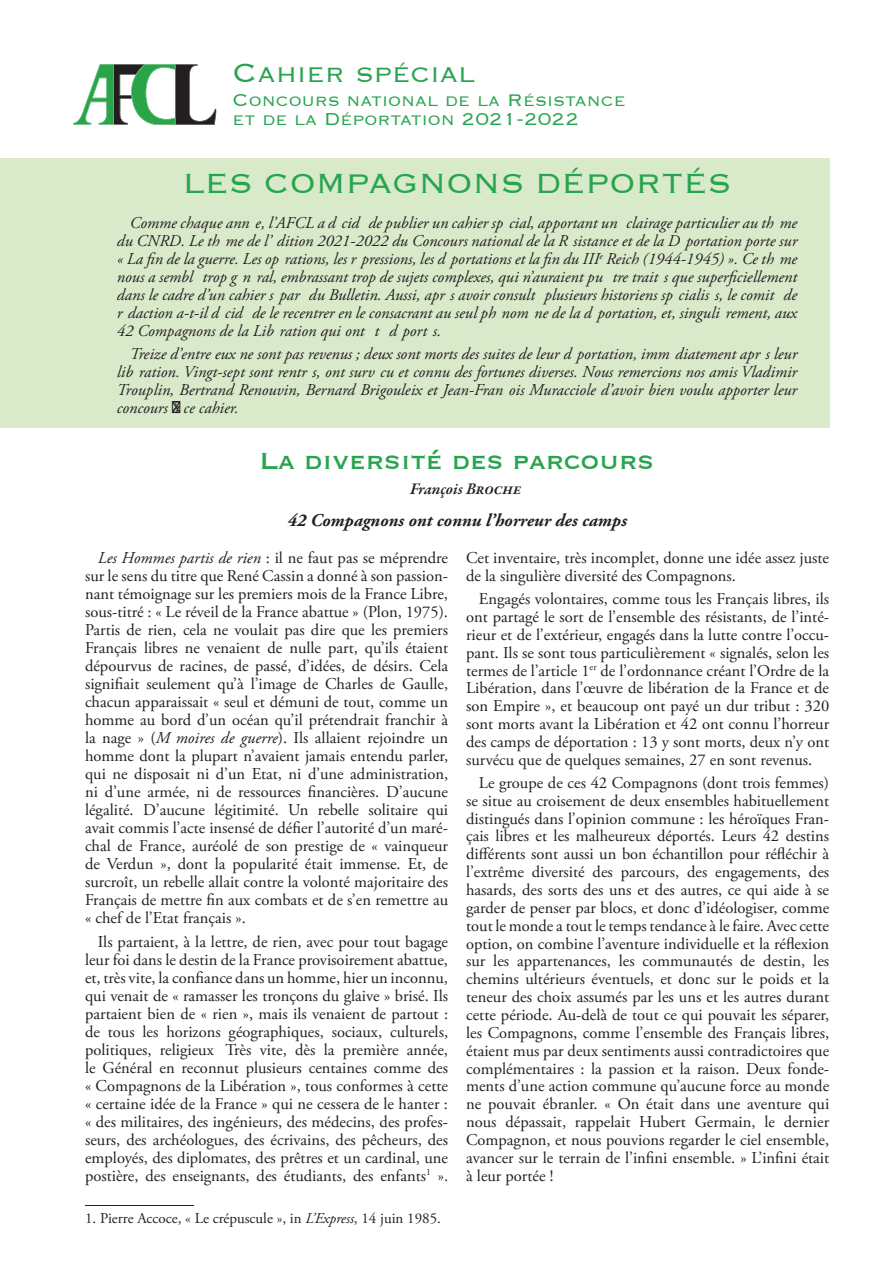
<style>
.page{position:relative;width:893px;height:1263px;background:#fff}
.page>*{position:absolute;margin:0;border:0;box-sizing:border-box;transform-origin:0 0}
.t1{font:300 36px "Copperplate";color:#28a450}
.t2{font:30px "Copperplate";color:#28a450}
.t3{font:27.6px "Copperplate Light SC800";color:#28a450}
.t4{font:18px/19.5px "Copperplate Light SC800";color:#28a450}
.t5{font:italic 700 18px "Adobe Garamond Pro";color:#231f20}
.t6{font:16.5px/18px "Adobe Garamond Pro";color:#231f20;text-align:justify}
.t7{font:italic 16.5px/18px "Adobe Garamond Pro";color:#231f20;text-align:justify}
.t8{font:italic 600 16.5px "Garamond Premr Pro";letter-spacing:-.01em;color:#231f20}
.t9{font:15px "Adobe Garamond Pro";color:#231f20}
.s1{font-size:34.5px}
.s2{font-size:22.5px}
.s3{font-style:italic}
</style>
<div class="page">
<div style="left:0;top:158px;width:829px;height:270px;background:#d9eaca"></div>
<svg style="left:73px;top:64px;width:143px;height:61px"></svg>
<hr style="left:85px;top:1205px;width:108px;height:1px;background:#231f20">
<h3 class="t3" style="left:232px;top:57px;width:244px"><span class="s1">C</span>AHIER SPÉCIAL</h3>
<p class="t4" style="left:232px;top:90px;width:395px"><span class="s2">C</span>ONCOURS NATIONAL DE LA <span class="s2">R</span>ÉSISTANCE<br>ET DE LA <span class="s2">D</span>ÉPORTATION <span class="s2">2021-2022</span></p>
<h1 class="t1" style="left:183px;top:160px;width:550px">LES COMPAGNONS DÉPORTÉS</h1>
<p class="t7" style="left:117px;top:214px;width:682px;text-indent:13px">Comme chaque année, l’AFCL a décidé de publier un cahier spécial, apportant un éclairage particulier au thème du CNRD. Le thème de l’édition 2021-2022 du Concours national de la Résistance et de la Déportation porte sur « La fin de la guerre. Les opérations, les répressions, les déportations et la fin du III<sup>e</sup> Reich (1944-1945) ». Ce thème nous a semblé trop général, embrassant trop de sujets complexes, qui n’auraient pu être traités que superficiellement dans le cadre d’un cahier séparé du Bulletin. Aussi, après avoir consulté plusieurs historiens spécialisés, le comité de rédaction a-t-il décidé de le recentrer en le consacrant au seul phénomène de la déportation, et, singulièrement, aux 42 Compagnons de la Libération qui ont été déportés.</p>
<p class="t7" style="left:117px;top:345px;width:682px;text-indent:13px">Treize d’entre eux ne sont pas revenus ; deux sont morts des suites de leur déportation, immédiatement après leur libération. Vingt-sept sont rentrés, ont survécu et connu des fortunes diverses. Nous remercions nos amis Vladimir Trouplin, Bertrand Renouvin, Bernard Brigouleix et Jean-François Muracciole d’avoir bien voulu apporter leur concours à ce cahier.</p>
<h2 class="t2" style="left:260px;top:442px;width:396px">La diversité des parcours</h2>
<p class="t8" style="left:410px;top:479px;width:113px">François Broche</p>
<p class="t5" style="left:287px;top:510px;width:341px">42 Compagnons ont connu l’horreur des camps</p>
<p class="t6" style="left:85px;top:550px;width:365px;text-indent:13px"><span class="s3">Les Hommes partis de rien</span> : il ne faut pas se méprendre sur le sens du titre que René Cassin a donné à son passion&shy;nant témoignage sur les premiers mois de la France Libre, sous-titré : « Le réveil de la France abattue » (Plon, 1975).<br>Partis de rien, cela ne voulait pas dire que les premiers Français libres ne venaient de nulle part, qu’ils étaient dépourvus de racines, de passé, d’idées, de désirs. Cela signifiait seulement qu’à l’image de Charles de Gaulle, chacun apparaissait « seul et démuni de tout, comme un homme au bord d’un océan qu’il prétendrait franchir à la nage » (<span class="s3">Mémoires de guerre</span>). Ils allaient rejoindre un homme dont la plupart n’avaient jamais entendu parler, qui ne disposait ni d’un Etat, ni d’une administration, ni d’une armée, ni de ressources financières. D’aucune légalité. D’aucune légitimité. Un rebelle solitaire qui avait commis l’acte insensé de défier l’autorité d’un maré&shy;chal de France, auréolé de son prestige de « vainqueur de Verdun », dont la popularité était immense. Et, de surcroît, un rebelle allait contre la volonté majoritaire des Français de mettre fin aux combats et de s’en remettre au « chef de l’Etat français ».</p>
<p class="t6" style="left:85px;top:933px;width:365px;text-indent:13px">Ils partaient, à la lettre, de rien, avec pour tout bagage leur foi dans le destin de la France provisoirement abattue, et, très vite, la confiance dans un homme, hier un inconnu, qui venait de « ramasser les tronçons du glaive » brisé. Ils partaient bien de « rien », mais ils venaient de partout : de tous les horizons géographiques, sociaux, culturels, politiques, religieux Très vite, dès la première année, le Général en reconnut plusieurs centaines comme des « Compagnons de la Libération », tous conformes à cette « certaine idée de la France » qui ne cessera de le hanter : « des militaires, des ingénieurs, des médecins, des profes&shy;seurs, des archéologues, des écrivains, des pêcheurs, des employés, des diplomates, des prêtres et un cardinal, une postière, des enseignants, des étudiants, des enfants<sup>1</sup> ».</p>
<p class="t9" style="left:85px;top:1209px;width:357px">1. Pierre Accoce, « Le crépuscule », in <span class="s3">L’Express</span>, 14 juin 1985.</p>
<p class="t6" style="left:466px;top:550px;width:364px">Cet inventaire, très incomplet, donne une idée assez juste de la singulière diversité des Compagnons.</p>
<p class="t6" style="left:466px;top:591px;width:365px;text-indent:13px">Engagés volontaires, comme tous les Français libres, ils ont partagé le sort de l’ensemble des résistants, de l’inté&shy;rieur et de l’extérieur, engagés dans la lutte contre l’occu&shy;pant. Ils se sont tous particulièrement « signalés, selon les termes de l’article 1<sup>er</sup> de l’ordonnance créant l’Ordre de la Libération, dans l’œuvre de libération de la France et de son Empire », et beaucoup ont payé un dur tribut : 320 sont morts avant la Libération et 42 ont connu l’horreur des camps de déportation : 13 y sont morts, deux n’y ont survécu que de quelques semaines, 27 en sont revenus.</p>
<p class="t6" style="left:466px;top:774px;width:365px;text-indent:13px">Le groupe de ces 42 Compagnons (dont trois femmes) se situe au croisement de deux ensembles habituellement distingués dans l’opinion commune : les héroïques Fran&shy;çais libres et les malheureux déportés. Leurs 42 destins différents sont aussi un bon échantillon pour réfléchir à l’extrême diversité des parcours, des engagements, des hasards, des sorts des uns et des autres, ce qui aide à se garder de penser par blocs, et donc d’idéologiser, comme tout le monde a tout le temps tendance à le faire. Avec cette option, on combine l’aventure individuelle et la réflexion sur les appartenances, les communautés de destin, les chemins ultérieurs éventuels, et donc sur le poids et la teneur des choix assumés par les uns et les autres durant cette période. Au-delà de tout ce qui pouvait les séparer, les Compagnons, comme l’ensemble des Français libres, étaient mus par deux sentiments aussi contradictoires que complémentaires : la passion et la raison. Deux fonde&shy;ments d’une action commune qu’aucune force au monde ne pouvait ébranler. « On était dans une aventure qui nous dépassait, rappelait Hubert Germain, le dernier Compagnon, et nous pouvions regarder le ciel ensemble, avancer sur le terrain de l’infini ensemble. » L’infini était à leur portée !</p>
</div>
